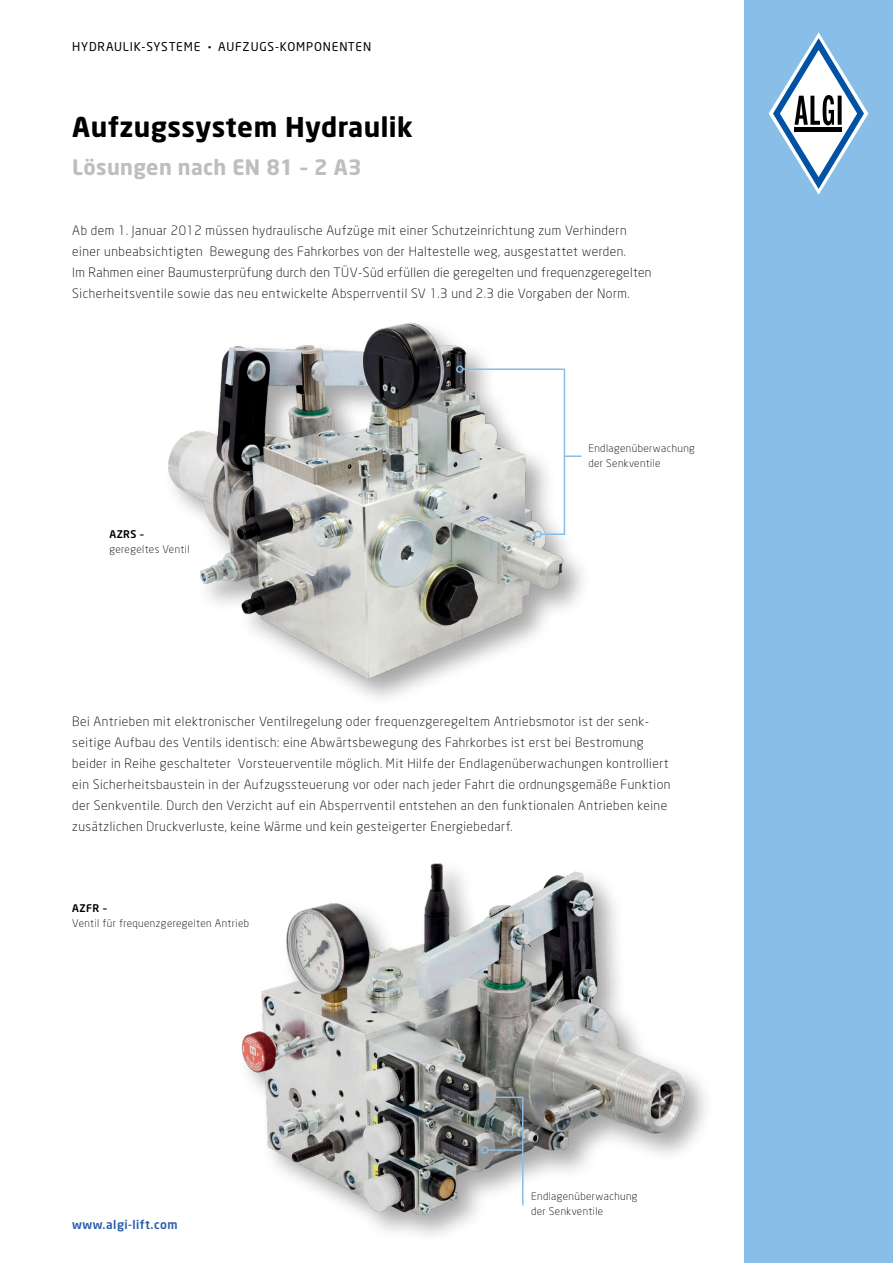
<style>
.page{position:relative;width:893px;height:1263px;background:#fff}
.page>*{position:absolute;margin:0;border:0;box-sizing:border-box;transform-origin:0 0}
.t1{font:700 27px "Neo Sans";letter-spacing:.015em;color:#000}
.t2{font:700 21px "Neo Sans";letter-spacing:.015em;color:#bcbec0}
.t3{font:300 12.75px/21px "Neo Sans";letter-spacing:.04em;color:#000}
.t4{font:12px "Neo Sans";letter-spacing:.07em;color:#000}
.t5{font:500 12px "Neo Sans";letter-spacing:.04em;color:#255caa}
.t6{font:300 10.5px/15px "Neo Sans";letter-spacing:.04em;color:#000}
.t7{font:500 10.5px "Neo Sans";letter-spacing:.04em;color:#000}
.s1{font-size:7.5px}
</style>
<div class="page">
<div style="left:744px;top:0;width:149px;height:1263px;background:#88bee7"></div>
<svg style="left:769px;top:32px;width:99px;height:163px"></svg>
<img style="left:168px;top:322px;width:415px;height:370px">
<img style="left:241px;top:863px;width:465px;height:371px">
<hr style="left:522px;top:1150px;width:1px;height:55px;background:#88bee7">
<svg style="left:461px;top:368px;width:120px;height:168px"></svg>
<div style="left:456px;top:365px;width:8px;height:8px;border:2px solid #88bee7;border-radius:50%"></div>
<div style="left:534px;top:530px;width:8px;height:8px;border:2px solid #88bee7;border-radius:50%"></div>
<div style="left:487px;top:1096px;width:36px;height:55px;border:2px solid #88bee7"></div>
<div style="left:481px;top:1093px;width:8px;height:8px;border:2px solid #88bee7;border-radius:50%"></div>
<div style="left:481px;top:1146px;width:8px;height:8px;border:2px solid #88bee7;border-radius:50%"></div>
<p class="t4" style="left:72px;top:39px;width:300px">HYDRAULIK-SYSTEME <span class="s1">•</span> AUFZUGS-KOMPONENTEN</p>
<h1 class="t1" style="left:72px;top:110px;width:342px">Aufzugssystem Hydraulik</h1>
<h2 class="t2" style="left:72px;top:153px;width:291px">Lösungen nach EN 81 – 2 A3</h2>
<p class="t3" style="left:72px;top:220px;width:581px">Ab dem 1. Januar 2012 müssen hydraulische Aufzüge mit einer Schutzeinrichtung zum Verhindern einer unbeabsichtigten Bewegung des Fahrkorbes von der Haltestelle weg, ausgestattet werden.<br>Im Rahmen einer Baumusterprüfung durch den TÜV-Süd erfüllen die geregelten und frequenzgeregelten Sicherheitsventile sowie das neu entwickelte Absperrventil SV 1.3 und 2.3 die Vorgaben der Norm.</p>
<p class="t7" style="left:109px;top:528px;width:36px">AZRS –</p>
<p class="t6" style="left:109px;top:542px;width:82px">geregeltes Ventil</p>
<p class="t6" style="left:588px;top:441px;width:108px">Endlagenüberwachung der Senkventile</p>
<p class="t3" style="left:72px;top:711px;width:600px">Bei Antrieben mit elektronischer Ventilregelung oder frequenzgeregeltem Antriebsmotor ist der senk&shy;seitige Aufbau des Ventils identisch: eine Abwärtsbewegung des Fahrkorbes ist erst bei Bestromung beider in Reihe geschalteter Vorsteuerventile möglich. Mit Hilfe der Endlagenüberwachungen kontrolliert ein Sicherheitsbaustein in der Aufzugssteuerung vor oder nach jeder Fahrt die ordnungsgemäße Funktion der Senkventile. Durch den Verzicht auf ein Absperrventil entstehen an den funktionalen Antrieben keine zusätzlichen Druckverluste, keine Wärme und kein gesteigerter Energiebedarf.</p>
<p class="t7" style="left:72px;top:902px;width:36px">AZFR –</p>
<p class="t6" style="left:72px;top:916px;width:178px">Ventil für frequenzgeregelten Antrieb</p>
<p class="t5" style="left:72px;top:1217px;width:107px">www.algi-lift.com</p>
<p class="t6" style="left:531px;top:1188px;width:108px">Endlagenüberwachung der Senkventile</p>
</div>
